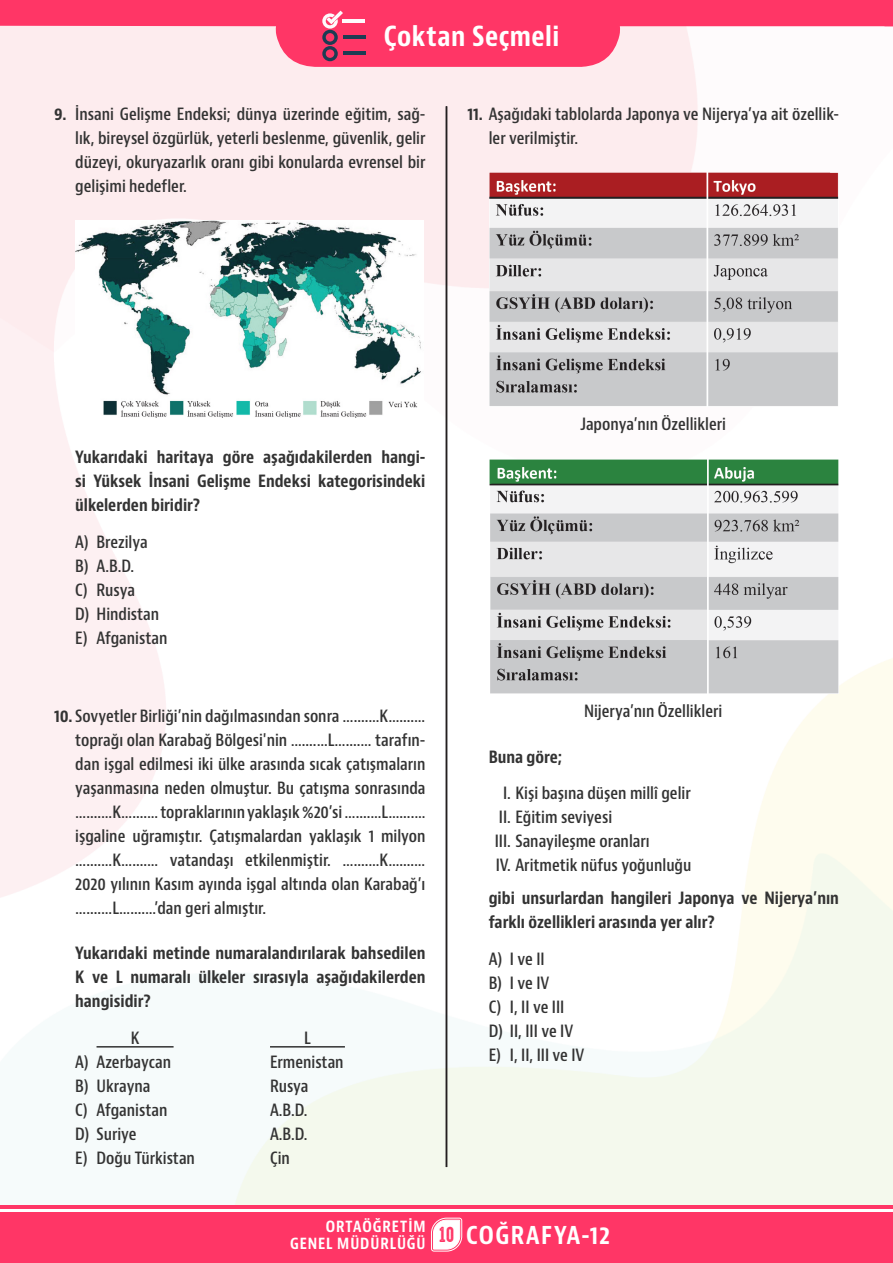
<style>
.page{position:relative;width:893px;height:1263px;background:#fff}
.page>*{position:absolute;margin:0;border:0;box-sizing:border-box;transform-origin:0 0}
.etkinlikadı{font:700 condensed 27px "Bernino Sans";letter-spacing:.015em;color:#fff}
.t1{font:700 condensed 24px "Bernino Sans";letter-spacing:.055em;color:#fff}
.ÇS_soru_BOLD{font:600 condensed 16.5px/24px "Bernino Sans";color:#333;text-align:justify}
.ÇS_soru_BOLD-2{font:700 condensed 16.5px/24px "Bernino Sans";color:#333;text-align:justify}
.ÇS_CEVAP{font:600 condensed 16.5px "Bernino Sans";color:#333}
.I__II__III__Y{font:600 condensed 16.5px "Bernino Sans";color:#333}
.t2{font:700 condensed 15px/17.2px "Bernino Sans";letter-spacing:.06em;color:#fff;text-align:right}
.s1{font-weight:700}
.s2{font-family:"High Voltage Rough";font-weight:400;font-stretch:normal;font-size:19.5px;color:#ff3666}
</style>
<div class="page">
<div style="left:0;top:67px;width:608px;height:7px;background:#fdecee"></div>
<hr style="left:0;top:1205px;width:893px;height:4px;background:#ff3666">
<div style="left:0;top:1212px;width:893px;height:51px;background:#ff3666"></div>
<svg style="left:0;top:0;width:893px;height:67px;background:#fe7f9d"></svg>
<svg style="left:430px;top:1217px;width:33px;height:35px"></svg>
<hr style="left:343px;top:20px;width:22px;height:3px;background:#fefafc">
<hr style="left:343px;top:36px;width:22px;height:3px;background:#1c3c53">
<hr style="left:343px;top:52px;width:23px;height:3px;background:#1c3c53">
<svg style="left:322px;top:11px;width:21px;height:50px"></svg>
<hr style="left:97px;top:1046px;width:77px;height:1px;background:#333">
<hr style="left:270px;top:1046px;width:75px;height:1px;background:#333">
<img style="left:75px;top:220px;width:349px;height:198px">
<img style="left:489px;top:173px;width:349px;height:233px">
<img style="left:489px;top:459px;width:349px;height:234px">
<hr style="left:446px;top:106px;width:1px;height:1061px;background:#231f20">
<p class="etkinlikadı" style="left:384px;top:20px;width:177px">Çoktan Seçmeli</p>
<p class="ÇS_soru_BOLD" style="left:75px;top:102px;width:352px;text-indent:-21px"><span class="s1">9.</span> İnsani Gelişme Endeksi; dünya üzerinde eğitim, sağ&shy;lık, bireysel özgürlük, yeterli beslenme, güvenlik, gelir düzeyi, okuryazarlık oranı gibi konularda evrensel bir gelişimi hedefler.</p>
<p class="ÇS_soru_BOLD" style="left:489px;top:102px;width:352px;text-indent:-21px"><span class="s1">11.</span> Aşağıdaki tablolarda Japonya ve Nijerya’ya ait özellik&shy;ler verilmiştir.</p>
<p class="ÇS_soru_BOLD-2" style="left:75px;top:446px;width:352px">Yukarıdaki haritaya göre aşağıdakilerden hangi&shy;si Yüksek İnsani Gelişme Endeksi kategorisindeki ülkelerden biridir?</p>
<p class="ÇS_CEVAP" style="left:75px;top:532px;width:74px">A) Brezilya</p>
<p class="ÇS_CEVAP" style="left:75px;top:556px;width:60px">B) A.B.D.</p>
<p class="ÇS_CEVAP" style="left:75px;top:580px;width:61px">C) Rusya</p>
<p class="ÇS_CEVAP" style="left:75px;top:604px;width:85px">D) Hindistan</p>
<p class="ÇS_CEVAP" style="left:75px;top:628px;width:94px">E) Afganistan</p>
<p class="ÇS_soru_BOLD" style="left:580px;top:413px;width:147px">Japonya’nın Özellikleri</p>
<p class="ÇS_soru_BOLD" style="left:75px;top:704px;width:352px;text-indent:-21px"><span class="s1">10.</span> Sovyetler Birliği’nin dağılmasından sonra …....…K…....… toprağı olan Karabağ Bölgesi'nin …....…L…....… tarafın&shy;dan işgal edilmesi iki ülke arasında sıcak çatışmaların yaşanmasına neden olmuştur. Bu çatışma sonrasında …....…K…....… topraklarının yaklaşık %20’si …....…L…....… işgaline uğramıştır. Çatışmalardan yaklaşık 1 milyon …....…K…....… vatandaşı etkilenmiştir. …....…K…....… 2020 yılının Kasım ayında işgal altında olan Karabağ’ı …....…L…....…’dan geri almıştır.</p>
<p class="ÇS_soru_BOLD-2" style="left:75px;top:941px;width:352px">Yukarıdaki metinde numaralandırılarak bahsedilen K ve L numaralı ülkeler sırasıyla aşağıdakilerden hangisidir?</p>
<p class="ÇS_CEVAP" style="left:131px;top:1028px;width:10px">K</p>
<p class="ÇS_CEVAP" style="left:304px;top:1028px;width:8px">L</p>
<p class="ÇS_CEVAP" style="left:75px;top:1052px;width:97px">A) Azerbaycan</p>
<p class="ÇS_CEVAP" style="left:270px;top:1052px;width:75px">Ermenistan</p>
<p class="ÇS_CEVAP" style="left:75px;top:1076px;width:77px">B) Ukrayna</p>
<p class="ÇS_CEVAP" style="left:270px;top:1076px;width:40px">Rusya</p>
<p class="ÇS_CEVAP" style="left:75px;top:1100px;width:94px">C) Afganistan</p>
<p class="ÇS_CEVAP" style="left:270px;top:1100px;width:39px">A.B.D.</p>
<p class="ÇS_CEVAP" style="left:75px;top:1124px;width:63px">D) Suriye</p>
<p class="ÇS_CEVAP" style="left:270px;top:1124px;width:39px">A.B.D.</p>
<p class="ÇS_CEVAP" style="left:75px;top:1148px;width:121px">E) Doğu Türkistan</p>
<p class="ÇS_CEVAP" style="left:270px;top:1148px;width:21px">Çin</p>
<p class="ÇS_soru_BOLD" style="left:584px;top:700px;width:140px">Nijerya’nın Özellikleri</p>
<p class="ÇS_soru_BOLD-2" style="left:489px;top:745px;width:75px">Buna göre;</p>
<p class="I__II__III__Y" style="left:503px;top:783px;width:189px">I. Kişi başına düşen millî gelir</p>
<p class="I__II__III__Y" style="left:499px;top:807px;width:115px">II. Eğitim seviyesi</p>
<p class="I__II__III__Y" style="left:495px;top:831px;width:156px">III. Sanayileşme oranları</p>
<p class="I__II__III__Y" style="left:496px;top:855px;width:197px">IV. Aritmetik nüfus yoğunluğu</p>
<p class="ÇS_soru_BOLD-2" style="left:489px;top:886px;width:352px">gibi unsurlardan hangileri Japonya ve Nijerya’nın farklı özellikleri arasında yer alır?</p>
<p class="ÇS_CEVAP" style="left:489px;top:948px;width:58px">A) I ve II</p>
<p class="ÇS_CEVAP" style="left:489px;top:972px;width:62px">B) I ve IV</p>
<p class="ÇS_CEVAP" style="left:489px;top:996px;width:77px">C) I, II ve III</p>
<p class="ÇS_CEVAP" style="left:489px;top:1020px;width:86px">D) II, III ve IV</p>
<p class="ÇS_CEVAP" style="left:489px;top:1044px;width:97px">E) I, II, III ve IV</p>
<p class="t2" style="left:290px;top:1218px;width:137px">ORTAÖĞRETİM<br>GENEL MÜDÜRLÜĞÜ</p>
<h2 class="t1" style="left:439px;top:1221px;width:173px"><span class="s2">10</span> COĞRAFYA-12</h2>
</div>
